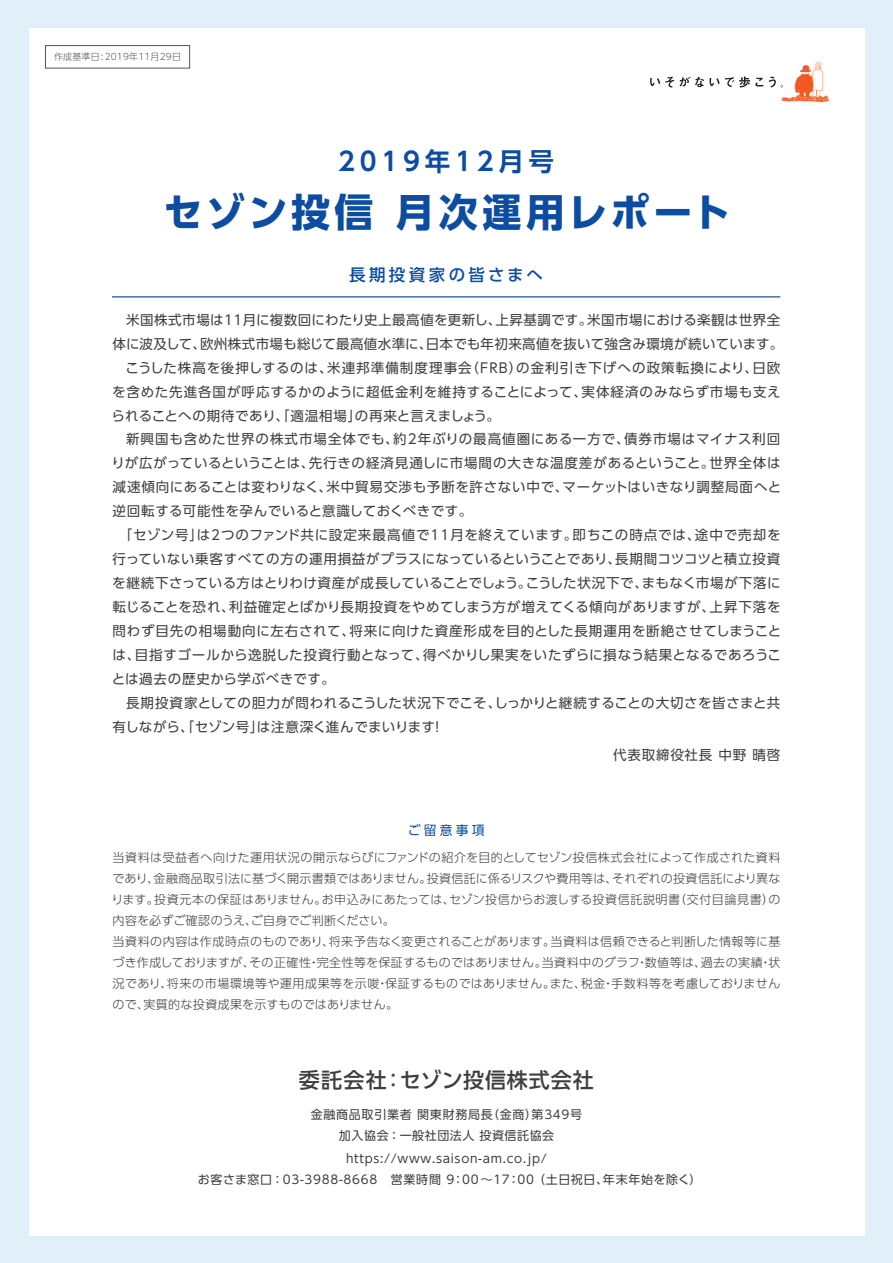
<style>
.page{position:relative;width:893px;height:1263px;background:#e1eff9}
.page>*{position:absolute;margin:0;border:0;box-sizing:border-box;transform-origin:0 0}
.t1{font:39px "UD Shin Go Pro Bold 90 pv RKSJ H";letter-spacing:.095em;color:#0d4da1}
.t2{font:25.5px "UD Shin Go Pro De Bold 90 pv RKSJ H";letter-spacing:.19em;color:#0d4da1}
.t3{font:21px "UD Shin Go Pro Medium 90 pv RKSJ H";letter-spacing:.045em;color:#3e3e3f}
.t4{font:16.5px "UD Shin Go Pro Medium 90 pv RKSJ H";letter-spacing:.205em;color:#0d4da1}
.t5{font:13.5px "UD Shin Go Pro Regular 90 pv RKSJ H";letter-spacing:.045em;color:#3e3e3f}
.t6{font:13.5px "UD Shin Go Pro Regular 90 pv RKSJ H";letter-spacing:.02em;color:#3e3e3f}
.t7{font:13.5px "UD Shin Go Pro Regular 90 pv RKSJ H";letter-spacing:.08em;color:#3e3e3f}
.t8{font:13.5px "UD Shin Go Pro Regular 90 pv RKSJ H";letter-spacing:.065em;color:#3e3e3f}
.t9{font:13.5px "UD Shin Go Pro Regular 90 pv RKSJ H";letter-spacing:.07em;color:#3e3e3f}
.t10{font:13.5px "UD Shin Go Pro Regular 90 pv RKSJ H";letter-spacing:.01em;color:#3e3e3f}
.t11{font:13.5px "UD Shin Go Pro Regular 90 pv RKSJ H";letter-spacing:.015em;color:#3e3e3f}
.t12{font:12.75px "UD Shin Go Pro Regular 90 pv RKSJ H";letter-spacing:.25em;color:#0d4da1}
.t13{font:12px/21px "UD Shin Go Pro Light 90 pv RKSJ H";letter-spacing:.025em;color:#3e3e3f}
.t14{font:12px/21px "UD Shin Go Pro Regular 90 pv RKSJ H";letter-spacing:.06em;color:#3e3e3f;text-align:center}
.t15{font:9px "UD Shin Go Pro Light 90 pv RKSJ H";letter-spacing:.02em;color:#545557}
.s1{font-family:"UD Shin Go Pro Regular 90 pv RKSJ H"}
</style>
<div class="page">
<div style="left:29px;top:28px;width:835px;height:1207px;background:#fff"></div>
<div style="left:45px;top:45px;width:145px;height:23px;border:1px solid #545557"></div>
<svg style="left:650px;top:77px;width:69px;height:11px"></svg>
<svg style="left:725px;top:77px;width:38px;height:10px"></svg>
<svg style="left:769px;top:62px;width:60px;height:40px"></svg>
<hr style="left:112px;top:296px;width:668px;height:1px;background:#0d4da1">
<p class="t15" style="left:54px;top:53px;width:128px">作成基準日:2019年11月29日</p>
<h2 class="t2" style="left:338px;top:152px;width:217px">2019年12月号</h2>
<h1 class="t1" style="left:164px;top:197px;width:568px">セゾン投信 月次運用レポート</h1>
<p class="t4" style="left:349px;top:269px;width:195px">長期投資家の皆さまへ</p>
<p class="t5" style="left:126px;top:315px;width:656px">米国株式市場は11月に複数回にわたり史上最高値を更新し、上昇基調です。米国市場における楽観は世界全</p>
<p class="t6" style="left:113px;top:339px;width:672px">体に波及して、欧州株式市場も総じて最高値水準に、日本でも年初来高値を抜いて強含み環境が続いています。</p>
<p class="t7" style="left:125px;top:363px;width:656px">こうした株高を後押しするのは、米連邦準備制度理事会（FRB）の金利引き下げへの政策転換により、日欧</p>
<p class="t5" style="left:112px;top:387px;width:670px">を含めた先進各国が呼応するかのように超低金利を維持することによって、実体経済のみならず市場も支え</p>
<p class="t10" style="left:112px;top:410px;width:390px">られることへの期待であり、「適温相場」の再来と言えましょう。</p>
<p class="t9" style="left:126px;top:434px;width:656px">新興国も含めた世界の株式市場全体でも、約2年ぶりの最高値圏にある一方で、債券市場はマイナス利回</p>
<p class="t5" style="left:112px;top:458px;width:670px">りが広がっているということは、先行きの経済見通しに市場間の大きな温度差があるということ。世界全体は</p>
<p class="t5" style="left:113px;top:482px;width:670px">減速傾向にあることは変わりなく、米中貿易交渉も予断を許さない中で、マーケットはいきなり調整局面へと</p>
<p class="t5" style="left:113px;top:506px;width:361px">逆回転する可能性を孕んでいると意識しておくべきです。</p>
<p class="t8" style="left:119px;top:530px;width:663px">「セゾン号」は2つのファンド共に設定来最高値で11月を終えています。即ちこの時点では、途中で売却を</p>
<p class="t5" style="left:113px;top:554px;width:669px">行っていない乗客すべての方の運用損益がプラスになっているということであり、長期間コツコツと積立投資</p>
<p class="t5" style="left:112px;top:578px;width:670px">を継続下さっている方はとりわけ資産が成長していることでしょう。こうした状況下で、まもなく市場が下落に</p>
<p class="t5" style="left:113px;top:602px;width:669px">転じることを恐れ、利益確定とばかり長期投資をやめてしまう方が増えてくる傾向がありますが、上昇下落を</p>
<p class="t5" style="left:113px;top:626px;width:670px">問わず目先の相場動向に左右されて、将来に向けた資産形成を目的とした長期運用を断絶させてしまうこと</p>
<p class="t5" style="left:112px;top:650px;width:670px">は、目指すゴールから逸脱した投資行動となって、得べかりし果実をいたずらに損なう結果となるであろうこ</p>
<p class="t5" style="left:112px;top:674px;width:225px">とは過去の歴史から学ぶべきです。</p>
<p class="t6" style="left:126px;top:697px;width:656px">長期投資家としての胆力が問われるこうした状況下でこそ、しっかりと継続することの大切さを皆さまと共</p>
<p class="t11" style="left:113px;top:721px;width:333px">有しながら、「セゾン号」は注意深く進んでまいります！</p>
<p class="t5" style="left:613px;top:750px;width:169px">代表取締役社長 中野 晴啓</p>
<p class="t12" style="left:408px;top:825px;width:78px">ご留意事項</p>
<p class="t13" style="left:112px;top:848px;width:670px">当資料は受益者へ向けた運用状況の開示ならびにファンドの紹介を目的としてセゾン投信株式会社によって作成された資料であり、金融商品取引法に基づく開示書類ではありません。投資信託に係るリスクや費用等は、それぞれの投資信託により異なります。投資元本の保証はありません。お申込みにあたっては、セゾン投信からお渡しする投資信託説明書（交付目論見書）の内容を必ずご確認のうえ、ご自身でご判断ください。<br>当資料の内容は作成時点のものであり、将来予告なく変更されることがあります。当資料は信頼できると判断した情報等に基づき作成しておりますが、その正確性・完全性等を保証するものではありません。当資料中のグラフ・数値等は、過去の実績・状況であり、将来の市場環境等や運用成果等を示唆・保証するものではありません。また、税金・手数料等を考慮しておりませんので、実質的な投資成果を示すものではありません。</p>
<h3 class="t3" style="left:299px;top:1073px;width:296px">委託会社<span class="s1">：</span>セゾン投信株式会社</h3>
<p class="t14" style="left:311px;top:1106px;width:273px">金融商品取引業者 関東財務局長（金商）第349号加入協会：一般社団法人 投資信託協会</p>
<p class="t14" style="left:198px;top:1150px;width:505px">https://www.saison-am.co.jp/<br>お客さま窓口：03-3988-8668　営業時間 9：00 ～17：00 （土日祝日、年末年始を除く）</p>
</div>
